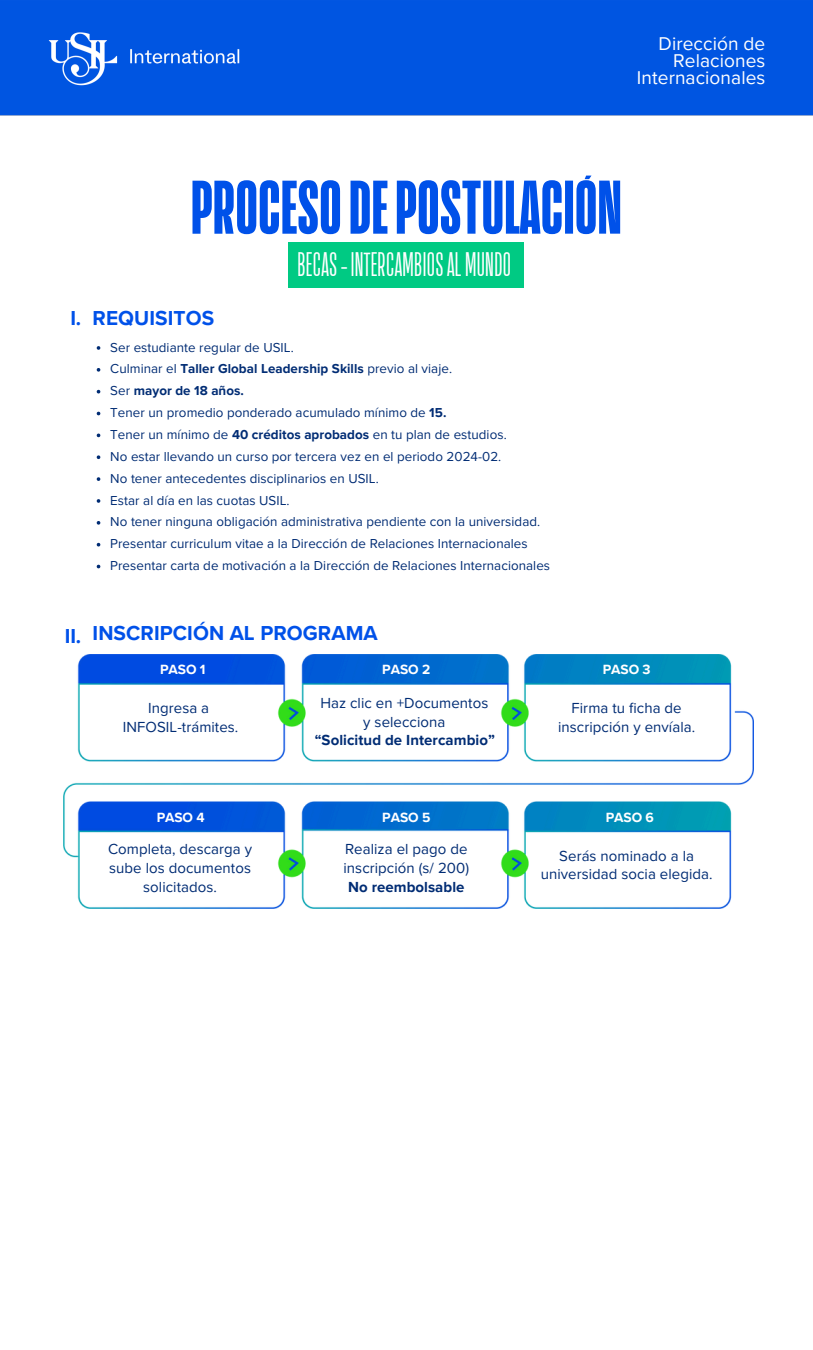
<style>
.page{position:relative;width:813px;height:1350px;background:#fff}
.page>*{position:absolute;margin:0;border:0;box-sizing:border-box;transform-origin:0 0}
.t1{font:74.25px "Action Cond Bold Web Grade 3";letter-spacing:.01em;color:#0051e9}
.t2{font:33.12px "Action Cond Light Web Grade 3";letter-spacing:.01em;color:#fff}
.t3{font:700 20.88px "Proxima Nova";letter-spacing:.005em;color:#0051e9}
.t4{font:19.12px/16.9px "Proxima Nova";letter-spacing:.005em;color:#fff;text-align:right}
.t5{font:15px/18.8px "Proxima Nova";letter-spacing:.005em;color:#002c74;text-align:center}
.t6{font:700 15px "Proxima Nova";letter-spacing:.005em;color:#002c74}
.t7{font:700 13.75px "Proxima Nova";letter-spacing:-.005em;color:#fff}
.t8{font:13.38px "Proxima Nova";letter-spacing:.005em;color:#002c74}
.t9{font:700 13.38px "Proxima Nova";letter-spacing:.005em;color:#002c74}
.s1{font-weight:400}
.s2{font-weight:700}
</style>
<div class="page">
<div style="left:0;top:0;width:813px;height:116px;background:#0055e1"></div>
<img style="left:64px;top:654px;width:690px;height:254px">
<div style="left:289px;top:242px;width:235px;height:46px;background:#00ca83"></div>
<svg style="left:97px;top:346px;width:3px;height:4px"></svg>
<svg style="left:97px;top:368px;width:3px;height:4px"></svg>
<svg style="left:97px;top:455px;width:3px;height:4px"></svg>
<svg style="left:97px;top:477px;width:3px;height:4px"></svg>
<svg style="left:97px;top:499px;width:3px;height:4px"></svg>
<svg style="left:97px;top:521px;width:3px;height:4px"></svg>
<svg style="left:97px;top:543px;width:3px;height:4px"></svg>
<p class="t4" style="left:637px;top:36px;width:130px">Dirección de<br>Relaciones<br>Internacionales</p>
<h4 class="t1" style="left:191px;top:170px;width:432px">PROCESODEPOSTULACIÓN</h4>
<p class="t3" style="left:70px;top:306px;width:12px">I.</p>
<p class="t3" style="left:93px;top:306px;width:123px">REQUISITOS</p>
<p class="t2" style="left:297px;top:248px;width:215px">BECAS-INTERCAMBIOSALMUNDO</p>
<p class="t8" style="left:110px;top:339px;width:185px">Ser estudiante regular de USIL.</p>
<p class="t9" style="left:110px;top:361px;width:343px"><span class="s1">Culminar el</span> Taller Global Leadership Skills <span class="s1">previo al viaje.</span></p>
<p class="t9" style="left:110px;top:383px;width:135px"><span class="s1">Ser</span> mayor de 18 años.</p>
<p class="t8" style="left:110px;top:405px;width:338px">Tener un promedio ponderado acumulado mínimo de <span class="s2">15.</span></p>
<p class="t8" style="left:110px;top:427px;width:398px">Tener un mínimo de <span class="s2">40 créditos aprobados</span> en tu plan de estudios.</p>
<h3 class="t8" style="left:110px;top:449px;width:392px">No estar llevando un curso por tercera vez en el periodo 2024-02.</h3>
<h3 class="t8" style="left:110px;top:470px;width:270px">No tener antecedentes disciplinarios en USIL.</h3>
<p class="t8" style="left:110px;top:492px;width:181px">Estar al día en las cuotas USIL.</p>
<h5 class="t8" style="left:110px;top:514px;width:431px">No tener ninguna obligación administrativa pendiente con la universidad.</h5>
<p class="t8" style="left:110px;top:536px;width:419px">Presentar curriculum vitae a la Dirección de Relaciones Internacionales</p>
<h5 class="t8" style="left:110px;top:558px;width:441px">Presentar carta de motivación a la Dirección de Relaciones Internacionales</h5>
<h6 class="t3" style="left:65px;top:623px;width:18px">II.</h6>
<p class="t3" style="left:93px;top:621px;width:287px">INSCRIPCIÓN AL PROGRAMA</p>
<h5 class="t7" style="left:160px;top:662px;width:47px">PASO 1</h5>
<p class="t7" style="left:382px;top:662px;width:50px">PASO 2</p>
<h5 class="t7" style="left:603px;top:662px;width:49px">PASO 3</h5>
<h3 class="t5" style="left:320px;top:694px;width:169px">Haz clic en +Documentos y selecciona</h3>
<h1 class="t6" style="left:315px;top:732px;width:182px">“Solicitud de Intercambio”</h1>
<h3 class="t5" style="left:123px;top:699px;width:117px">Ingresa a<br>INFOSIL-trámites.</h3>
<p class="t5" style="left:558px;top:699px;width:139px">Firma tu ficha de inscripción y envíala.</p>
<p class="t7" style="left:157px;top:809px;width:50px">PASO 4</p>
<h5 class="t7" style="left:382px;top:809px;width:50px">PASO 5</h5>
<p class="t7" style="left:606px;top:809px;width:50px">PASO 6</p>
<h2 class="t5" style="left:108px;top:840px;width:146px">Completa, descarga y sube los documentos solicitados.</h2>
<p class="t5" style="left:343px;top:840px;width:127px">Realiza el pago de inscripción (s/ 200)<br><span class="s2">No reembolsable</span></p>
<p class="t5" style="left:541px;top:847px;width:173px">Serás nominado a la universidad socia elegida.</p>
</div>
